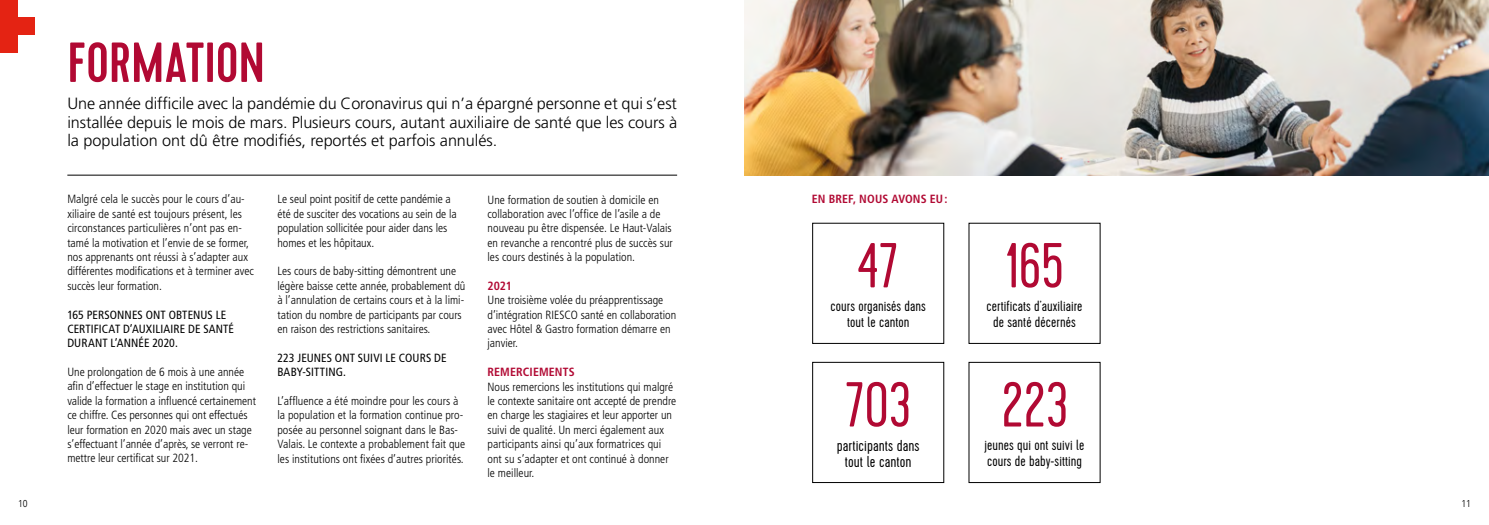
<style>
.page{position:relative;width:1489px;height:525px;background:#fff}
.page>*{position:absolute;margin:0;border:0;box-sizing:border-box;transform-origin:0 0}
.t1{font:300 63.25px/139px "Cervo W01";letter-spacing:-.02em;color:#b10933}
.t2{font:500 56.25px "Cervo W01";color:#b10933}
.t3{font:300 16.25px/18.8px "Frutiger";letter-spacing:-.005em;color:#000;text-align:justify}
.t4{font:300 15.88px/15.9px "Cervo W01";letter-spacing:.005em;color:#000;text-align:center}
.t5{font:300 14.75px/15.9px "Cervo W01";letter-spacing:.005em;color:#000;text-align:center}
.t6{font:300 condensed 11.88px/14.4px "Frutiger";color:#000}
.t7{font:condensed 11.88px/14.4px "Frutiger";letter-spacing:.01em;color:#000}
.t8{font:700 condensed 11.88px "Frutiger";letter-spacing:.01em;color:#b10933}
.t9{font:300 condensed 10px "Frutiger Neue LT";color:#000}
</style>
<div class="page">
<div style="left:0;top:17px;width:35px;height:18px;background:#e42313"></div>
<div style="left:0;top:0;width:17px;height:53px;background:#e42313"></div>
<img style="left:744px;top:0;width:744px;height:175px">
<hr style="left:67px;top:175px;width:610px;height:1px;background:#000">
<div style="left:812px;top:362px;width:132px;height:120px;border:1px solid #000"></div>
<h2 class="t2" style="left:67px;top:29px;width:199px">FORMATION</h2>
<p class="t3" style="left:67px;top:94px;width:611px">Une année difficile avec la pandémie du Coronavirus qui n’a épargné personne et qui s’est installée depuis le mois de mars. Plusieurs cours, autant auxiliaire de santé que les cours à la population ont dû être modifiés, reportés et parfois annulés.</p>
<p class="t6" style="left:67px;top:192px;width:188px">Malgré cela le succès pour le cours d’au&shy;xiliaire de santé est toujours présent, les circonstances particulières n’ont pas en&shy;tamé la motivation et l’envie de se former, nos apprenants ont réussi à s’adapter aux différentes modifications et à terminer avec succès leur formation.</p>
<p class="t7" style="left:67px;top:307px;width:168px">165 PERSONNES ONT OBTENUS LE<br>CERTIFICAT D’AUXILIAIRE DE SANTÉ<br>DURANT L’ANNÉE 2020.</p>
<p class="t6" style="left:67px;top:365px;width:190px">Une prolongation de 6 mois à une année afin d’effectuer le stage en institution qui valide la formation a influencé certainement ce chiffre. Ces personnes qui ont effectués leur formation en 2020 mais avec un stage s’effectuant l’année d’après, se verront re&shy;mettre leur certificat sur 2021.</p>
<p class="t6" style="left:277px;top:192px;width:181px">Le seul point positif de cette pandémie a été de susciter des vocations au sein de la population sollicitée pour aider dans les homes et les hôpitaux.</p>
<p class="t6" style="left:277px;top:264px;width:189px">Les cours de baby-sitting démontrent une légère baisse cette année, probablement dû à l’annulation de certains cours et à la limi&shy;tation du nombre de participants par cours en raison des restrictions sanitaires.</p>
<p class="t7" style="left:277px;top:350px;width:171px">223 JEUNES ONT SUIVI LE COURS DE<br>BABY-SITTING.</p>
<p class="t6" style="left:277px;top:393px;width:189px">L’affluence a été moindre pour les cours à la population et la formation continue pro&shy;posée au personnel soignant dans le Bas-Valais. Le contexte a probablement fait que les institutions ont fixées d’autres priorités.</p>
<p class="t6" style="left:487px;top:192px;width:187px">Une formation de soutien à domicile en collaboration avec l’office de l’asile a de nouveau pu être dispensée. Le Haut-Valais en revanche a rencontré plus de succès sur les cours destinés à la population.</p>
<p class="t8" style="left:487px;top:278px;width:26px">2021</p>
<p class="t6" style="left:487px;top:293px;width:190px">Une troisième volée du préapprentissage d’intégration RIESCO santé en collaboration avec Hôtel &amp; Gastro formation démarre en janvier.</p>
<p class="t8" style="left:487px;top:365px;width:89px">REMERCIEMENTS</p>
<p class="t6" style="left:487px;top:379px;width:190px">Nous remercions les institutions qui malgré le contexte sanitaire ont accepté de prendre en charge les stagiaires et leur apporter un suivi de qualité. Un merci également aux participants ainsi qu’aux formatrices qui ont su s’adapter et ont continué à donner le meilleur.</p>
<p class="t8" style="left:811px;top:192px;width:137px">EN BREF, NOUS AVONS EU:</p>
<h1 class="t1" style="left:844px;top:198px;width:68px">47<br>703</h1>
<p class="t5" style="left:830px;top:298px;width:97px">cours organisés dans tout le canton</p>
<h1 class="t1" style="left:1004px;top:198px;width:62px">165</h1>
<p class="t5" style="left:986px;top:298px;width:97px">certificats d’auxiliaire de santé décernés</p>
<h1 class="t1" style="left:1000px;top:337px;width:69px">223</h1>
<h3 class="t4" style="left:836px;top:438px;width:84px">participants dans tout le canton</h3>
<p class="t5" style="left:984px;top:438px;width:101px;text-align:left">jeunes qui ont suivi le cours de baby-sitting</p>
<p class="t9" style="left:18px;top:498px;width:11px">10</p>
<p class="t9" style="left:1461px;top:498px;width:11px">11</p>
</div>
